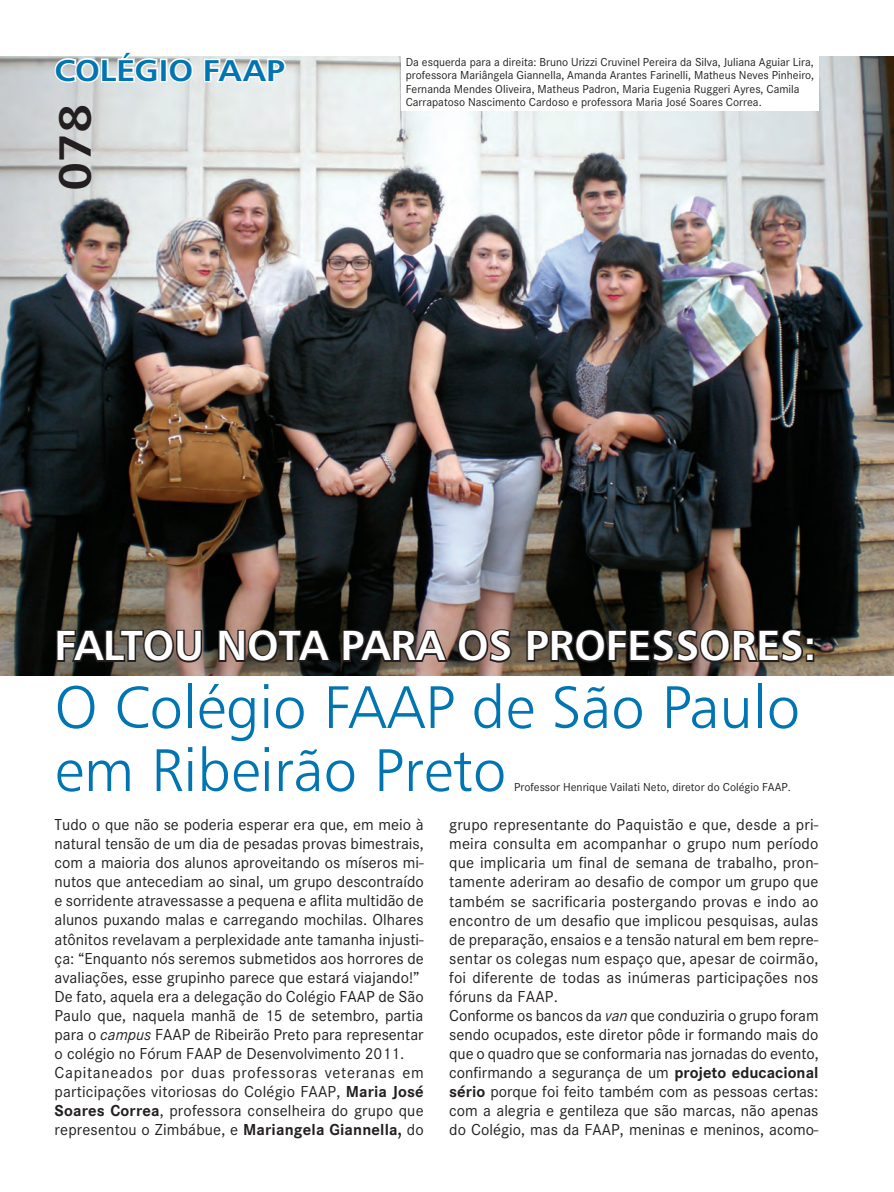
<style>
.page{position:relative;width:894px;height:1192px;background:#fff}
.page>*{position:absolute;margin:0;border:0;box-sizing:border-box;transform-origin:0 0}
.t1{font:60px/63px "Humanist 777 BT Light B";color:#0075b2}
.t2{font:45px "Humanist 777 BT Bold B";color:#231f20;scale:1.1 1}
.t3{font:42px "Humanist 777 BT Bold B";color:#fff}
.t4{font:30px "Humanist 777 BT Bold B";letter-spacing:-.005em;color:#0075b2;scale:1.1 1}
.t5{font:16.5px/19px "Corporate S";color:#231f20}
.t6{font:12px/13.5px "Corporate S";color:#231f20}
.s1{font-style:italic}
.s2{font-weight:700}
</style>
<div class="page">
<img style="left:0;top:57px;width:893px;height:618px">
<svg style="left:53px;top:56px;width:106px;height:28px"></svg>
<div style="left:160px;top:58px;width:7px;height:24px;border:3px solid #fff"></div>
<svg style="left:167px;top:57px;width:27px;height:27px"></svg>
<svg style="left:202px;top:56px;width:85px;height:28px"></svg>
<div style="left:401px;top:52px;width:417px;height:58px;background:#fff"></div>
<svg style="left:55px;top:627px;width:149px;height:37px;background:#49413c"></svg>
<svg style="left:214px;top:582px;width:119px;height:94px;background:#443830"></svg>
<svg style="left:340px;top:627px;width:109px;height:37px;background:#403633"></svg>
<svg style="left:456px;top:628px;width:57px;height:36px;background:#584842"></svg>
<svg style="left:524px;top:628px;width:291px;height:36px;background:#38312a"></svg>
<h3 class="t4" style="left:55px;top:51px;width:211px">COLÉGIO FAAP</h3>
<h2 class="t2" style="left:47px;top:191px;width:82px;rotate:-90deg">078</h2>
<p class="t6" style="left:405px;top:55px;width:410px">Da esquerda para a direita: Bruno Urizzi Cruvinel Pereira da Silva, Juliana Aguiar Lira, professora Mariângela Giannella, Amanda Arantes Farinelli, Matheus Neves Pinheiro, Fernanda Mendes Oliveira, Matheus Padron, Maria Eugenia Ruggeri Ayres, Camila Carrapatoso Nascimento Cardoso e professora Maria José Soares Correa.</p>
<h3 class="t3" style="left:55px;top:619px;width:763px">FALTOU NOTA PARA OS PROFESSORES:</h3>
<h1 class="t1" style="left:55px;top:675px;width:747px">O Colégio FAAP de São Paulo em Ribeirão Preto</h1>
<p class="t6" style="left:514px;top:780px;width:278px">Professor Henrique Vailati Neto, diretor do Colégio FAAP.</p>
<p class="t5" style="left:55px;top:815px;width:371px">Tudo o que não se poderia esperar era que, em meio à natural tensão de um dia de pesadas provas bimestrais, com a maioria dos alunos aproveitando os míseros mi&shy;nutos que antecediam ao sinal, um grupo descontraído e sorridente atravessasse a pequena e aflita multidão de alunos puxando malas e carregando mochilas. Olhares atônitos revelavam a perplexidade ante tamanha injusti&shy;ça: “Enquanto nós seremos submetidos aos horrores de avaliações, esse grupinho parece que estará viajando!” De fato, aquela era a delegação do Colégio FAAP de São Paulo que, naquela manhã de 15 de setembro, partia para o <span class="s1">campus</span> FAAP de Ribeirão Preto para representar o colégio no Fórum FAAP de Desenvolvimento 2011.<br>Capitaneados por duas professoras veteranas em participações vitoriosas do Colégio FAAP, <span class="s2">Maria José Soares Correa</span>, professora conselheira do grupo que representou o Zimbábue, e <span class="s2">Mariangela Giannella,</span> do</p>
<p class="t5" style="left:449px;top:815px;width:371px">grupo representante do Paquistão e que, desde a pri&shy;meira consulta em acompanhar o grupo num período que implicaria um final de semana de trabalho, pron&shy;tamente aderiram ao desafio de compor um grupo que também se sacrificaria postergando provas e indo ao encontro de um desafio que implicou pesquisas, aulas de preparação, ensaios e a tensão natural em bem repre&shy;sentar os colegas num espaço que, apesar de coirmão, foi diferente de todas as inúmeras participações nos fóruns da FAAP.<br>Conforme os bancos da <span class="s1">van</span> que conduziria o grupo foram sendo ocupados, este diretor pôde ir formando mais do que o quadro que se conformaria nas jornadas do evento, confirmando a segurança de um <span class="s2">projeto educacional sério</span> porque foi feito também com as pessoas certas: com a alegria e gentileza que são marcas, não apenas do Colégio, mas da FAAP, meninas e meninos, acomo-</p>
</div>
